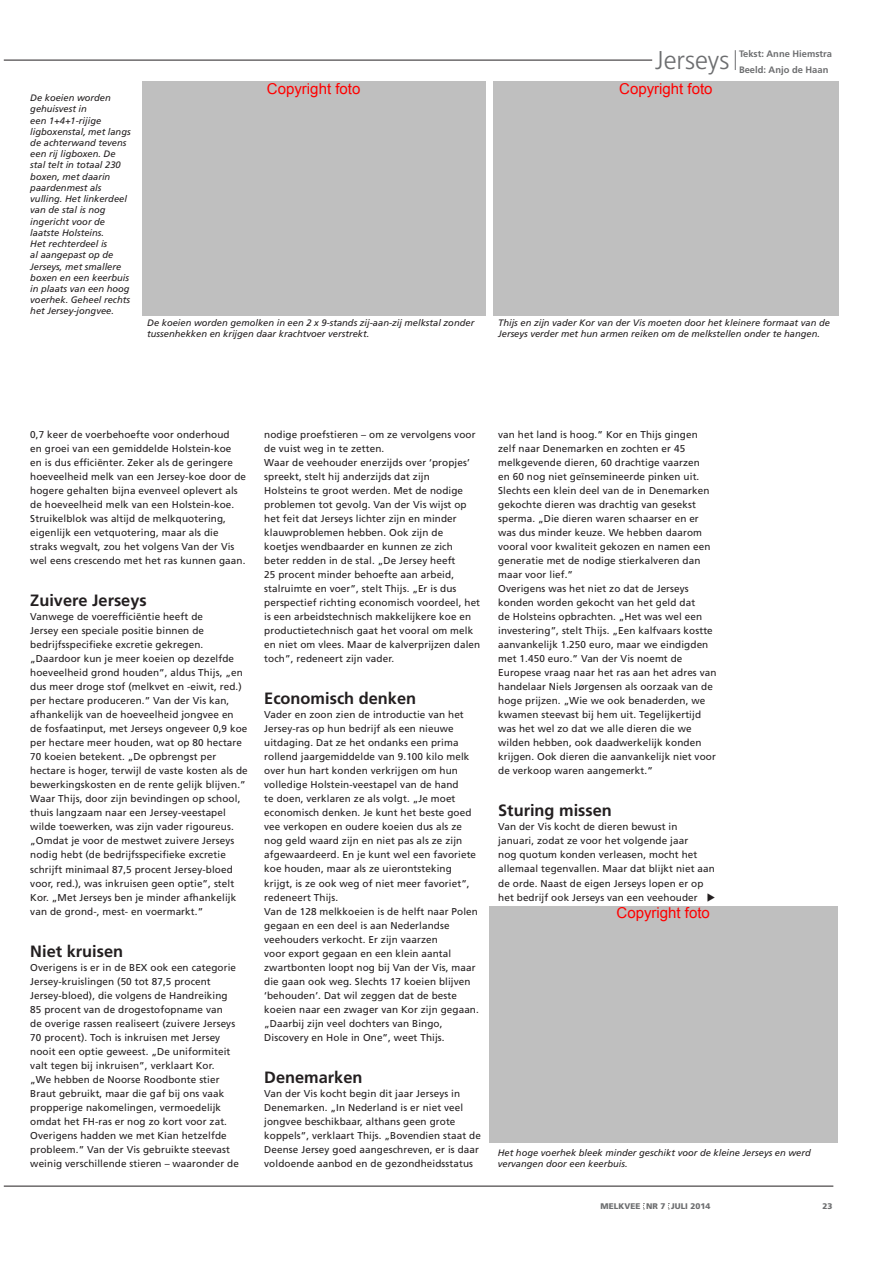
<style>
.page{position:relative;width:893px;height:1263px;background:#fff}
.page>*{position:absolute;margin:0;border:0;box-sizing:border-box;transform-origin:0 0}
.t1{font:300 25.65px "Frutiger LT Std";color:#6d6e70}
.t2{font:700 16.35px "Frutiger LT Std";color:#231f20}
.t3{font:15px "Arial";color:#f00}
.t4{font:9.9px/14.1px "Frutiger LT Std";letter-spacing:.01em;color:#231f20}
.t5{font:italic 9.3px/11.2px "Frutiger LT Std";color:#231f20}
.t6{font:700 9.3px/15.5px "Frutiger LT Std";color:#6d6e70}
.t7{font:900 8.25px "Frutiger LT Std";color:#6d6e70}
</style>
<div class="page">
<svg style="left:735px;top:50px;width:1px;height:20px"></svg>
<hr style="left:4px;top:60px;width:648px;height:1px;background:#231f20">
<hr style="left:4px;top:1186px;width:829px;height:1px;background:#231f20">
<div style="left:142px;top:82px;width:343px;height:234px;background:#bfbfbf"></div>
<div style="left:493px;top:82px;width:346px;height:234px;background:#bfbfbf"></div>
<div style="left:489px;top:906px;width:348px;height:237px;background:#bfbfbf"></div>
<p class="t5" style="left:30px;top:93px;width:102px">De koeien worden gehuisvest in<br>een 1+4+1-rijige ligboxenstal, met langs de achterwand tevens een rij ligboxen. De stal telt in totaal 230 boxen, met daarin paardenmest als vulling. Het linkerdeel van de stal is nog ingericht voor de laatste Holsteins.<br>Het rechterdeel is<br>al aangepast op de<br>Jerseys, met smallere boxen en een keerbuis in plaats van een hoog voerhek. Geheel rechts het Jersey-jongvee.</p>
<h1 class="t1" style="left:655px;top:50px;width:76px">Jerseys</h1>
<p class="t6" style="left:739px;top:47px;width:95px">Tekst: Anne Hiemstra<br>Beeld: Anjo de Haan</p>
<h3 class="t3" style="left:267px;top:78px;width:95px">Copyright foto</h3>
<h3 class="t3" style="left:619px;top:78px;width:95px">Copyright foto</h3>
<p class="t5" style="left:147px;top:317px;width:328px">De koeien worden gemolken in een 2 x 9-stands zij-aan-zij melkstal zonder tussenhekken en krijgen daar krachtvoer verstrekt.</p>
<p class="t5" style="left:498px;top:317px;width:333px">Thijs en zijn vader Kor van der Vis moeten door het kleinere formaat van de<br>Jerseys verder met hun armen reiken om de melkstellen onder te hangen.</p>
<p class="t4" style="left:30px;top:427px;width:217px">0,7 keer de voerbehoefte voor onderhoud<br>en groei van een gemiddelde Holstein-koe<br>en is dus efficiënter. Zeker als de geringere hoeveelheid melk van een Jersey-koe door de hogere gehalten bijna evenveel oplevert als de hoeveelheid melk van een Holstein-koe.<br>Struikelblok was altijd de melkquotering, eigenlijk een vetquotering, maar als die straks wegvalt, zou het volgens Van der Vis wel eens crescendo met het ras kunnen gaan.</p>
<h2 class="t2" style="left:30px;top:593px;width:118px">Zuivere Jerseys</h2>
<p class="t4" style="left:30px;top:610px;width:219px">Vanwege de voerefficiëntie heeft de<br>Jersey een speciale positie binnen de bedrijfsspecifieke excretie gekregen. „Daardoor kun je meer koeien op dezelfde hoeveelheid grond houden”, aldus Thijs, „en dus meer droge stof (melkvet en -eiwit, red.) per hectare produceren.” Van der Vis kan, afhankelijk van de hoeveelheid jongvee en de fosfaatinput, met Jerseys ongeveer 0,9 koe per hectare meer houden, wat op 80 hectare 70 koeien betekent. „De opbrengst per hectare is hoger, terwijl de vaste kosten als de bewerkingskosten en de rente gelijk blijven.” Waar Thijs, door zijn bevindingen op school, thuis langzaam naar een Jersey-veestapel wilde toewerken, was zijn vader rigoureus. „Omdat je voor de mestwet zuivere Jerseys nodig hebt (de bedrijfsspecifieke excretie schrijft minimaal 87,5 procent Jersey-bloed voor, red.), was inkruisen geen optie”, stelt Kor. „Met Jerseys ben je minder afhankelijk van de grond-, mest- en voermarkt.”</p>
<h2 class="t2" style="left:30px;top:944px;width:94px">Niet kruisen</h2>
<p class="t4" style="left:30px;top:961px;width:210px">Overigens is er in de BEX ook een categorie Jersey-kruislingen (50 tot 87,5 procent Jersey-bloed), die volgens de Handreiking 85 procent van de drogestofopname van<br>de overige rassen realiseert (zuivere Jerseys 70 procent). Toch is inkruisen met Jersey nooit een optie geweest. „De uniformiteit valt tegen bij inkruisen”, verklaart Kor.<br>„We hebben de Noorse Roodbonte stier Braut gebruikt, maar die gaf bij ons vaak propperige nakomelingen, vermoedelijk omdat het FH-ras er nog zo kort voor zat.<br>Overigens hadden we met Kian hetzelfde probleem.” Van der Vis gebruikte steevast weinig verschillende stieren – waaronder de</p>
<p class="t4" style="left:264px;top:427px;width:217px">nodige proefstieren – om ze vervolgens voor de vuist weg in te zetten.<br>Waar de veehouder enerzijds over ‘propjes’ spreekt, stelt hij anderzijds dat zijn<br>Holsteins te groot werden. Met de nodige problemen tot gevolg. Van der Vis wijst op het feit dat Jerseys lichter zijn en minder klauwproblemen hebben. Ook zijn de<br>koetjes wendbaarder en kunnen ze zich beter redden in de stal. „De Jersey heeft<br>25 procent minder behoefte aan arbeid, stalruimte en voer”, stelt Thijs. „Er is dus perspectief richting economisch voordeel, het is een arbeidstechnisch makkelijkere koe en productietechnisch gaat het vooral om melk en niet om vlees. Maar de kalverprijzen dalen toch”, redeneert zijn vader.</p>
<h2 class="t2" style="left:264px;top:691px;width:153px">Economisch denken</h2>
<p class="t4" style="left:264px;top:708px;width:216px">Vader en zoon zien de introductie van het Jersey-ras op hun bedrijf als een nieuwe uitdaging. Dat ze het ondanks een prima rollend jaargemiddelde van 9.100 kilo melk over hun hart konden verkrijgen om hun volledige Holstein-veestapel van de hand<br>te doen, verklaren ze als volgt. „Je moet economisch denken. Je kunt het beste goed vee verkopen en oudere koeien dus als ze nog geld waard zijn en niet pas als ze zijn afgewaardeerd. En je kunt wel een favoriete koe houden, maar als ze uierontsteking krijgt, is ze ook weg of niet meer favoriet”, redeneert Thijs.<br>Van de 128 melkkoeien is de helft naar Polen gegaan en een deel is aan Nederlandse veehouders verkocht. Er zijn vaarzen<br>voor export gegaan en een klein aantal zwartbonten loopt nog bij Van der Vis, maar die gaan ook weg. Slechts 17 koeien blijven ‘behouden’. Dat wil zeggen dat de beste koeien naar een zwager van Kor zijn gegaan. „Daarbij zijn veel dochters van Bingo, Discovery en Hole in One”, weet Thijs.</p>
<h2 class="t2" style="left:264px;top:1070px;width:100px">Denemarken</h2>
<p class="t4" style="left:264px;top:1087px;width:218px">Van der Vis kocht begin dit jaar Jerseys in Denemarken. „In Nederland is er niet veel jongvee beschikbaar, althans geen grote koppels”, verklaart Thijs. „Bovendien staat de Deense Jersey goed aangeschreven, er is daar voldoende aanbod en de gezondheidsstatus</p>
<p class="t4" style="left:498px;top:427px;width:220px">van het land is hoog.” Kor en Thijs gingen zelf naar Denemarken en zochten er 45 melkgevende dieren, 60 drachtige vaarzen<br>en 60 nog niet geïnsemineerde pinken uit.<br>Slechts een klein deel van de in Denemarken gekochte dieren was drachtig van gesekst sperma. „Die dieren waren schaarser en er was dus minder keuze. We hebben daarom vooral voor kwaliteit gekozen en namen een generatie met de nodige stierkalveren dan maar voor lief.”<br>Overigens was het niet zo dat de Jerseys konden worden gekocht van het geld dat<br>de Holsteins opbrachten. „Het was wel een investering”, stelt Thijs. „Een kalfvaars kostte aanvankelijk 1.250 euro, maar we eindigden met 1.450 euro.” Van der Vis noemt de Europese vraag naar het ras aan het adres van handelaar Niels Jørgensen als oorzaak van de hoge prijzen. „Wie we ook benaderden, we kwamen steevast bij hem uit. Tegelijkertijd was het wel zo dat we alle dieren die we wilden hebben, ook daadwerkelijk konden krijgen. Ook dieren die aanvankelijk niet voor de verkoop waren aangemerkt.”</p>
<h2 class="t2" style="left:498px;top:804px;width:115px">Sturing missen</h2>
<p class="t4" style="left:498px;top:820px;width:218px">Van der Vis kocht de dieren bewust in januari, zodat ze voor het volgende jaar<br>nog quotum konden verleasen, mocht het allemaal tegenvallen. Maar dat blijkt niet aan de orde. Naast de eigen Jerseys lopen er op het bedrijf ook Jerseys van een veehouder</p>
<h3 class="t3" style="left:616px;top:903px;width:95px">Copyright foto</h3>
<p class="t5" style="left:498px;top:1147px;width:314px">Het hoge voerhek bleek minder geschikt voor de kleine Jerseys en werd vervangen door een keerbuis.</p>
<p class="t7" style="left:600px;top:1203px;width:112px">MELKVEE NR 7 JULI 2014</p>
<p class="t7" style="left:822px;top:1203px;width:12px">23</p>
</div>
